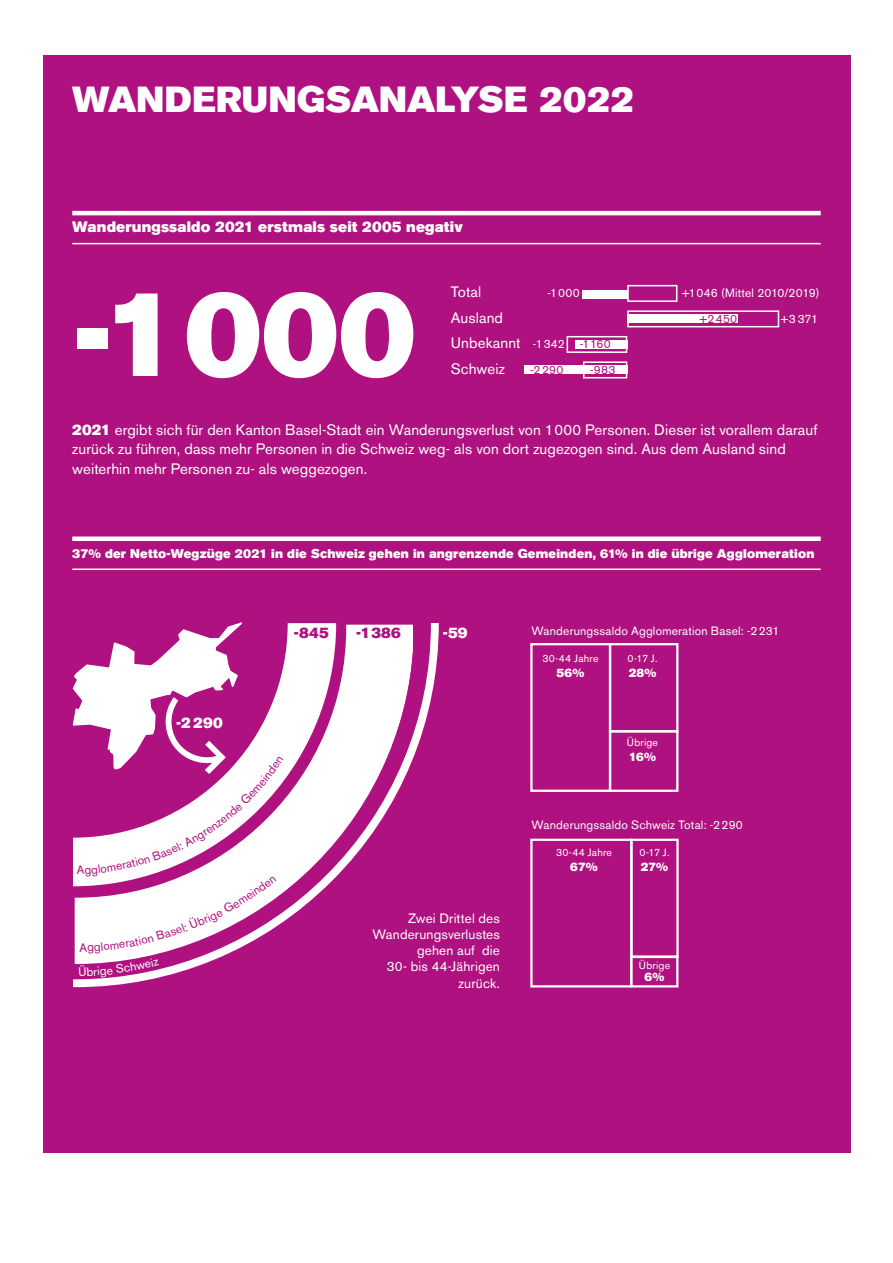
<style>
.page{position:relative;width:893px;height:1263px;background:#fff}
.page>*{position:absolute;margin:0;border:0;box-sizing:border-box;transform-origin:0 0}
.t1{font:120px "Akzidenz Grotesk BE Super";color:#fff}
.t2{font:36px "Akzidenz Grotesk BE Super";letter-spacing:.005em;color:#fff}
.t3{font:15px/19.5px "Akzidenz Grotesk BE";letter-spacing:.01em;color:#fff}
.t4{font:15px "Akzidenz Grotesk BE Super";letter-spacing:.01em;color:#fff}
.t5{font:15px "Akzidenz Grotesk BE Super";letter-spacing:.015em;color:#af1280}
.t6{font:13.5px/16.2px "Akzidenz Grotesk BE";letter-spacing:.015em;color:#fff;text-align:right}
.t7{font:12.6px "Akzidenz Grotesk BE Super";letter-spacing:.015em;color:#fff}
.t8{font:12px "Akzidenz Grotesk BE";letter-spacing:.015em;color:#fff}
.t9{font:12px "Akzidenz Grotesk BE Super";letter-spacing:.005em;color:#fff}
.t10{font:12px "Akzidenz Grotesk BE";letter-spacing:.02em;color:#af1280}
.t11{font:10.5px "Akzidenz Grotesk BE";letter-spacing:.025em;color:#fff}
.s1{font-size:12px}
.s2{font-size:12px;color:#af1280}
.s3{font-family:"Akzidenz Grotesk BE Super"}
.s4{color:#fff}
</style>
<div class="page">
<div style="left:43px;top:55px;width:807px;height:1097px;background:#af1280"></div>
<hr style="left:72px;top:211px;width:749px;height:4px;background:#fff">
<hr style="left:72px;top:243px;width:749px;height:1px;background:#fff">
<div style="left:630px;top:956px;width:48px;height:31px;border:2px solid #fff"></div>
<div style="left:630px;top:839px;width:49px;height:119px;border:2px solid #fff"></div>
<div style="left:530px;top:839px;width:102px;height:148px;border:2px solid #fff"></div>
<div style="left:609px;top:643px;width:69px;height:89px;border:2px solid #fff"></div>
<div style="left:609px;top:730px;width:69px;height:62px;border:2px solid #fff"></div>
<div style="left:530px;top:643px;width:81px;height:149px;border:2px solid #fff"></div>
<svg style="left:73px;top:623px;width:366px;height:364px"></svg>
<svg style="left:283px;top:625px;width:130px;height:339px;fill:#fff"></svg>
<div style="left:72px;top:536px;width:749px;height:5px;background:#fff"></div>
<hr style="left:72px;top:568px;width:749px;height:2px;background:#fff">
<div style="left:582px;top:290px;width:45px;height:8px;background:#fff"></div>
<div style="left:575px;top:340px;width:52px;height:9px;background:#fff"></div>
<div style="left:524px;top:366px;width:103px;height:8px;background:#fff"></div>
<div style="left:627px;top:315px;width:111px;height:8px;background:#fff"></div>
<div style="left:627px;top:285px;width:50px;height:17px;border:2px solid #fff"></div>
<div style="left:627px;top:310px;width:152px;height:17px;border:2px solid #fff"></div>
<div style="left:567px;top:336px;width:60px;height:17px;border:2px solid #fff"></div>
<div style="left:583px;top:361px;width:44px;height:17px;border:2px solid #fff"></div>
<svg style="left:72px;top:622px;width:211px;height:356px"></svg>
<h2 class="t2" style="left:72px;top:79px;width:563px">WANDERUNGSANALYSE 2022</h2>
<p class="t4" style="left:72px;top:218px;width:392px">Wanderungssaldo 2021 erstmals seit 2005 negativ</p>
<h1 class="t1" style="left:72px;top:264px;width:345px">-1000</h1>
<p class="t3" style="left:451px;top:282px;width:32px">Total</p>
<p class="t8" style="left:547px;top:286px;width:34px">-1 000</p>
<p class="t8" style="left:682px;top:286px;width:139px">+1046 (Mittel 2010/2019)</p>
<p class="t3" style="left:451px;top:308px;width:54px">Ausland</p>
<p class="t10" style="left:700px;top:311px;width:39px">+2450</p>
<p class="t8" style="left:781px;top:311px;width:39px">+3 371</p>
<p class="t3" style="left:451px;top:333px;width:161px">Unbekannt <span class="s1">-1 342</span> <span class="s2">-1160</span></p>
<p class="t3" style="left:451px;top:359px;width:56px">Schweiz</p>
<p class="t10" style="left:530px;top:362px;width:35px">-2290</p>
<p class="t10" style="left:590px;top:362px;width:27px">-983</p>
<p class="t3" style="left:72px;top:419px;width:747px"><span class="s3">2021</span> ergibt sich für den Kanton Basel-Stadt ein Wanderungsverlust von 1000 Personen. Dieser ist vorallem darauf zurück zu führen, dass mehr Personen in die Schweiz weg- als von dort zugezogen sind. Aus dem Ausland sind weiterhin mehr Personen zu- als weggezogen.</p>
<p class="t7" style="left:72px;top:546px;width:744px">37% der Netto-Wegzüge 2021 in die Schweiz gehen in angrenzende Gemeinden, 61% in die übrige Agglomeration</p>
<p class="t4" style="left:176px;top:714px;width:48px">-2 290</p>
<p class="t5" style="left:289px;top:624px;width:42px"><span class="s4">-</span>-845</p>
<p class="t5" style="left:356px;top:624px;width:46px">-1 386</p>
<p class="t4" style="left:443px;top:624px;width:26px">-59</p>
<p class="t6" style="left:372px;top:910px;width:129px">Zwei Drittel des<br>Wanderungsverlustes gehen auf die<br>30- bis 44-Jährigen zurück.</p>
<p class="t8" style="left:531px;top:623px;width:250px">Wanderungssaldo Agglomeration Basel: -2231</p>
<p class="t11" style="left:542px;top:652px;width:58px">30-44 Jahre</p>
<p class="t11" style="left:627px;top:652px;width:32px">0-17 J.</p>
<p class="t9" style="left:557px;top:666px;width:29px">56%</p>
<p class="t9" style="left:629px;top:666px;width:29px">28%</p>
<p class="t11" style="left:627px;top:736px;width:33px">Übrige</p>
<p class="t9" style="left:629px;top:750px;width:29px">16%</p>
<p class="t8" style="left:531px;top:818px;width:213px">Wanderungssaldo Schweiz Total: -2290</p>
<p class="t11" style="left:556px;top:846px;width:58px">30-44 Jahre</p>
<p class="t11" style="left:639px;top:846px;width:32px">0-17 J.</p>
<p class="t9" style="left:570px;top:860px;width:29px">67%</p>
<p class="t9" style="left:641px;top:860px;width:29px">27%</p>
<p class="t11" style="left:639px;top:959px;width:33px">Übrige</p>
<p class="t9" style="left:645px;top:970px;width:21px">6%</p>
</div>
